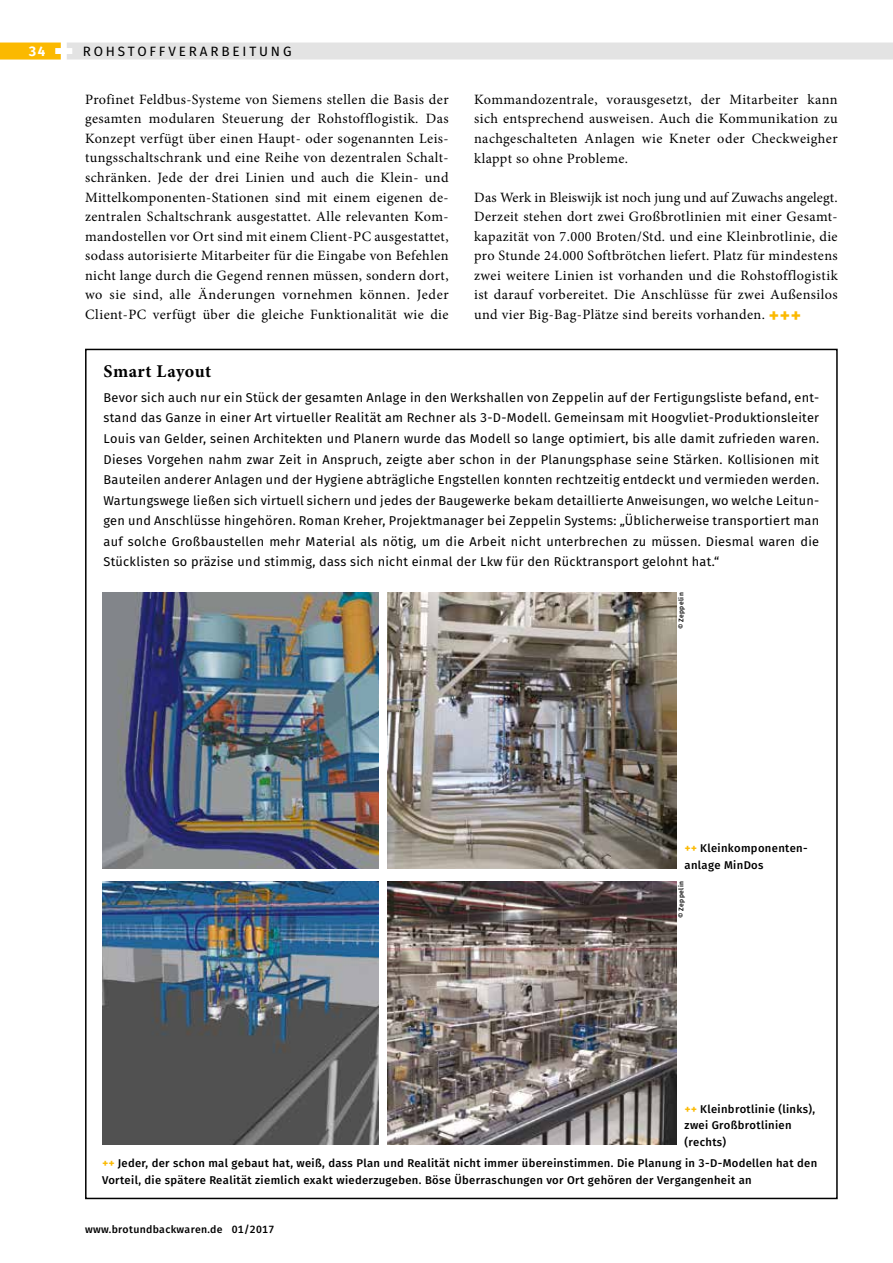
<style>
.page{position:relative;width:893px;height:1263px;background:#fff}
.page>*{position:absolute;margin:0;border:0;box-sizing:border-box;transform-origin:0 0}
.t1{font:700 18px "Minion Pro";letter-spacing:.025em;color:#000}
.t2{font:14.25px/19.5px "Minion Pro";letter-spacing:.03em;color:#000;text-align:justify}
.t3{font:13.5px "Fira Sans";letter-spacing:.21em;color:#000}
.t4{font:700 13.5px "Fira Sans";color:#fff}
.t5{font:12.75px/20.5px "Fira Sans";letter-spacing:.02em;color:#000;text-align:justify}
.t6{font:500 11.25px/16.5px "Fira Sans";letter-spacing:.03em;color:#000}
.t7{font:500 10.5px "Fira Sans";letter-spacing:.03em;color:#000}
.t8{font:500 6.75px "Fira Sans";letter-spacing:.055em;color:#000}
.s1{font-family:"Fira Sans";font-weight:700;font-size:19.5px;color:#fbb900}
.s2{font-weight:700;color:#fbb900}
</style>
<div class="page">
<div style="left:67px;top:43px;width:826px;height:17px;background:#e3e3e3"></div>
<svg style="left:0;top:43px;width:61px;height:17px"></svg>
<img style="left:102px;top:592px;width:276px;height:276px">
<img style="left:387px;top:592px;width:289px;height:276px">
<img style="left:102px;top:881px;width:276px;height:264px">
<img style="left:387px;top:881px;width:289px;height:264px">
<p class="t4" style="left:29px;top:42px;width:18px">34</p>
<p class="t3" style="left:83px;top:42px;width:210px">ROHSTOFFVERARBEITUNG</p>
<p class="t2" style="left:85px;top:90px;width:365px">Profinet Feldbus-Systeme von Siemens stellen die Basis der gesamten modularen Steuerung der Rohstofflogistik. Das Konzept verfügt über einen Haupt- oder sogenannten Leis&shy;tungsschaltschrank und eine Reihe von dezentralen Schalt&shy;schränken. Jede der drei Linien und auch die Klein- und Mittelkomponenten-Stationen sind mit einem eigenen de&shy;zentralen Schaltschrank ausgestattet. Alle relevanten Kom&shy;mandostellen vor Ort sind mit einem Client-PC ausgestattet, sodass autorisierte Mitarbeiter für die Eingabe von Befehlen nicht lange durch die Gegend rennen müssen, sondern dort, wo sie sind, alle Änderungen vornehmen können. Jeder Client-PC verfügt über die gleiche Funktionalität wie die</p>
<p class="t2" style="left:474px;top:90px;width:365px">Kommandozentrale, vorausgesetzt, der Mitarbeiter kann sich entsprechend ausweisen. Auch die Kommunikation zu nachgeschalteten Anlagen wie Kneter oder Checkweigher klappt so ohne Probleme.</p>
<p class="t2" style="left:474px;top:187px;width:365px">Das Werk in Bleiswijk ist noch jung und auf Zuwachs angelegt.<br>Derzeit stehen dort zwei Großbrotlinien mit einer Gesamt&shy;kapazität von 7.000 Broten/Std. und eine Kleinbrotlinie, die pro Stunde 24.000 Softbrötchen liefert. Platz für mindestens zwei weitere Linien ist vorhanden und die Rohstofflogistik ist darauf vorbereitet. Die Anschlüsse für zwei Außensilos und vier Big-Bag-Plätze sind bereits vorhanden. <span class="s1">+++</span></p>
<p class="t1" style="left:104px;top:358px;width:109px">Smart Layout</p>
<p class="t5" style="left:104px;top:387px;width:717px">Bevor sich auch nur ein Stück der gesamten Anlage in den Werkshallen von Zeppelin auf der Fertigungsliste befand, ent&shy;stand das Ganze in einer Art virtueller Realität am Rechner als 3-D-Modell. Gemeinsam mit Hoogvliet-Produktionsleiter Louis van Gelder, seinen Architekten und Planern wurde das Modell so lange optimiert, bis alle damit zufrieden waren.<br>Dieses Vorgehen nahm zwar Zeit in Anspruch, zeigte aber schon in der Planungsphase seine Stärken. Kollisionen mit Bauteilen anderer Anlagen und der Hygiene abträgliche Engstellen konnten rechtzeitig entdeckt und vermieden werden.<br>Wartungswege ließen sich virtuell sichern und jedes der Baugewerke bekam detaillierte Anweisungen, wo welche Leitun&shy;gen und Anschlüsse hingehören. Roman Kreher, Projektmanager bei Zeppelin Systems: „Üblicherweise transportiert man auf solche Großbaustellen mehr Material als nötig, um die Arbeit nicht unterbrechen zu müssen. Diesmal waren die Stücklisten so präzise und stimmig, dass sich nicht einmal der Lkw für den Rücktransport gelohnt hat.“</p>
<p class="t8" style="left:676px;top:629px;width:38px;rotate:-90deg">© Zeppelin</p>
<p class="t6" style="left:685px;top:840px;width:125px"><span class="s2">++</span> Kleinkomponenten&shy;anlage MinDos</p>
<p class="t8" style="left:676px;top:918px;width:38px;rotate:-90deg">© Zeppelin</p>
<p class="t6" style="left:685px;top:1100px;width:132px"><span class="s2">++</span> Kleinbrotlinie (links), zwei Großbrotlinien (rechts)</p>
<p class="t6" style="left:102px;top:1155px;width:717px"><span class="s2">++</span> Jeder, der schon mal gebaut hat, weiß, dass Plan und Realität nicht immer übereinstimmen. Die Planung in 3-D-Modellen hat den<br>Vorteil, die spätere Realität ziemlich exakt wiederzugeben. Böse Überraschungen vor Ort gehören der Vergangenheit an</p>
<p class="t7" style="left:85px;top:1222px;width:191px">www.brotundbackwaren.de 01/2017</p>
</div>
